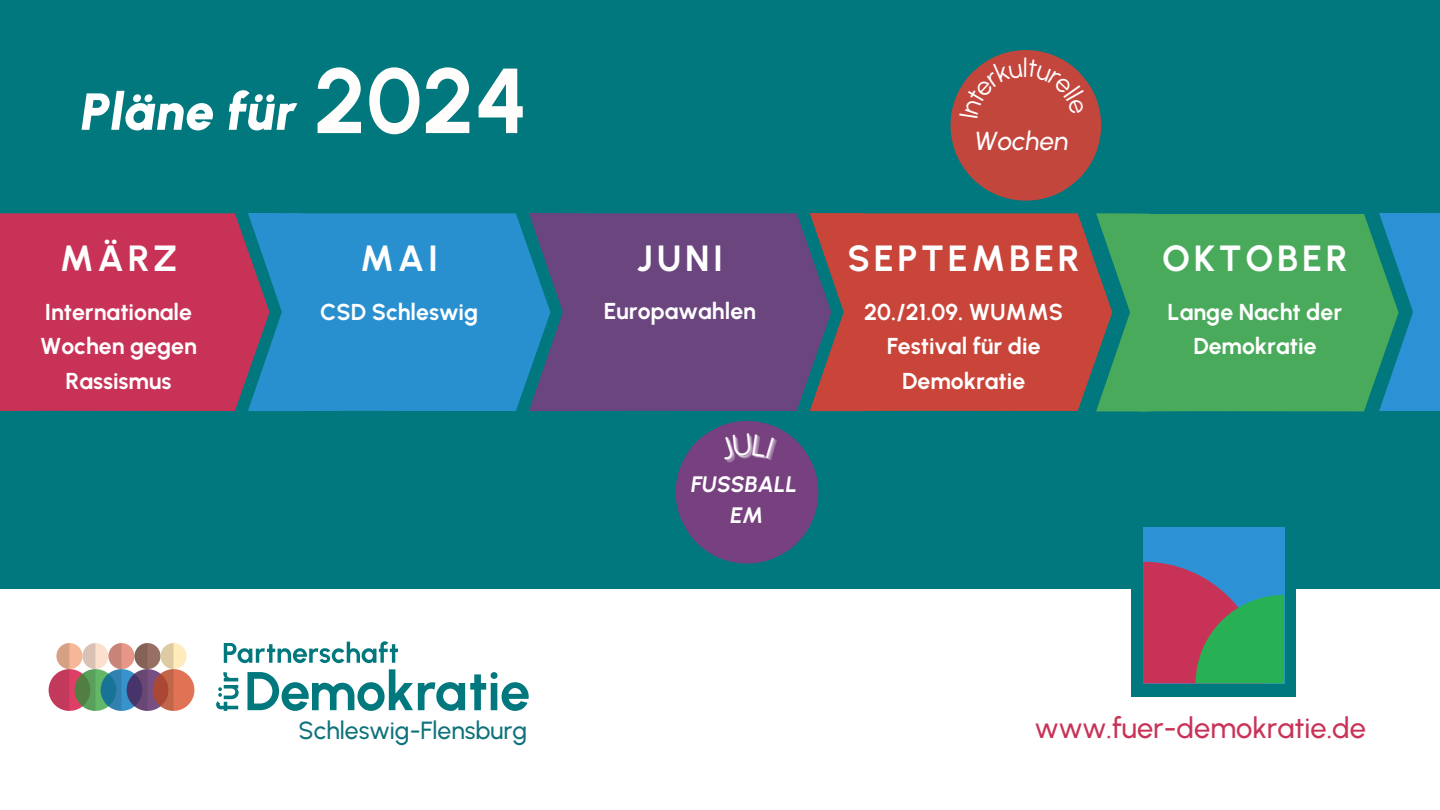
<style>
.page{position:relative;width:1440px;height:810px;background:#01787d}
.page>*{position:absolute;margin:0;border:0;box-sizing:border-box;transform-origin:0 0}
.t1{font:700 92.1px "Urbanist";color:#fffefd}
.t2{font:italic 900 52px "Urbanist";color:#fff}
.t3{font:700 36.4px "Urbanist";letter-spacing:.1em;color:#fff}
.t4{font:500 29px "Urbanist";color:#c93257}
.t5{font:italic 500 26px "Urbanist";color:#fff}
.t6{font:500 24.8px "Urbanist";color:#0e727b}
.t7{font:700 23px/34.5px "Urbanist";color:#fff;text-align:center}
.t8{font:italic 700 22.3px/30.8px "Urbanist";color:#fff;text-align:center}
</style>
<div class="page">
<div style="left:0;top:589px;width:1440px;height:221px;background:#fff"></div>
<svg style="left:216px;top:641px;width:313px;height:70px"></svg>
<svg style="left:49px;top:643px;width:145px;height:68px"></svg>
<div style="left:1132px;top:514px;width:164px;height:182px;background:#01787d"></div>
<div style="left:1143px;top:527px;width:141px;height:156px;background:#2c92d5"></div>
<svg style="left:1143px;top:562px;width:141px;height:121px"></svg>
<div style="left:0;top:213px;width:248px;height:198px;background:#c93257"></div>
<svg style="left:248px;top:213px;width:42px;height:198px"></svg>
<div style="left:290px;top:213px;width:239px;height:198px;background:#2990d0"></div>
<svg style="left:529px;top:213px;width:42px;height:198px"></svg>
<div style="left:571px;top:213px;width:79px;height:198px;background:#6a457e"></div>
<div style="left:864px;top:213px;width:56px;height:198px;background:#c9453a"></div>
<div style="left:1150px;top:214px;width:229px;height:197px;background:#4aaa5c"></div>
<svg style="left:1379px;top:213px;width:61px;height:198px;fill:#2c92d5"></svg>
<svg style="left:920px;top:50px;width:230px;height:361px"></svg>
<svg style="left:650px;top:213px;width:214px;height:351px"></svg>
<p class="t2" style="left:81px;top:80px;width:217px">Pläne für</p>
<h1 class="t1" style="left:314px;top:46px;width:216px">2024</h1>
<h6 class="t3" style="left:60px;top:237px;width:119px">MÄRZ</h6>
<h1 class="t7" style="left:40px;top:294px;width:158px">Internationale<br>Wochen gegen<br>Rassismus</h1>
<h2 class="t3" style="left:360px;top:237px;width:79px">MAI</h2>
<h3 class="t7" style="left:320px;top:294px;width:160px">CSD Schleswig</h3>
<p class="t3" style="left:637px;top:237px;width:88px">JUNI</p>
<h3 class="t7" style="left:604px;top:294px;width:154px">Europawahlen</h3>
<p class="t8" style="left:691px;top:469px;width:108px">FUSSBALL<br>EM</p>
<p class="t5" style="left:975px;top:125px;width:96px">Wochen</p>
<p class="t3" style="left:848px;top:237px;width:234px">SEPTEMBER</p>
<p class="t7" style="left:864px;top:294px;width:201px">20./21.09. WUMMS</p>
<h3 class="t7" style="left:887px;top:329px;width:155px">Festival für die<br>Demokratie</h3>
<p class="t3" style="left:1162px;top:237px;width:187px">OKTOBER</p>
<h3 class="t7" style="left:1168px;top:294px;width:176px">Lange Nacht der<br>Demokratie</h3>
<p class="t6" style="left:299px;top:716px;width:230px">Schleswig-Flensburg</p>
<p class="t4" style="left:1035px;top:710px;width:333px">www.fuer-demokratie.de</p>
</div>
